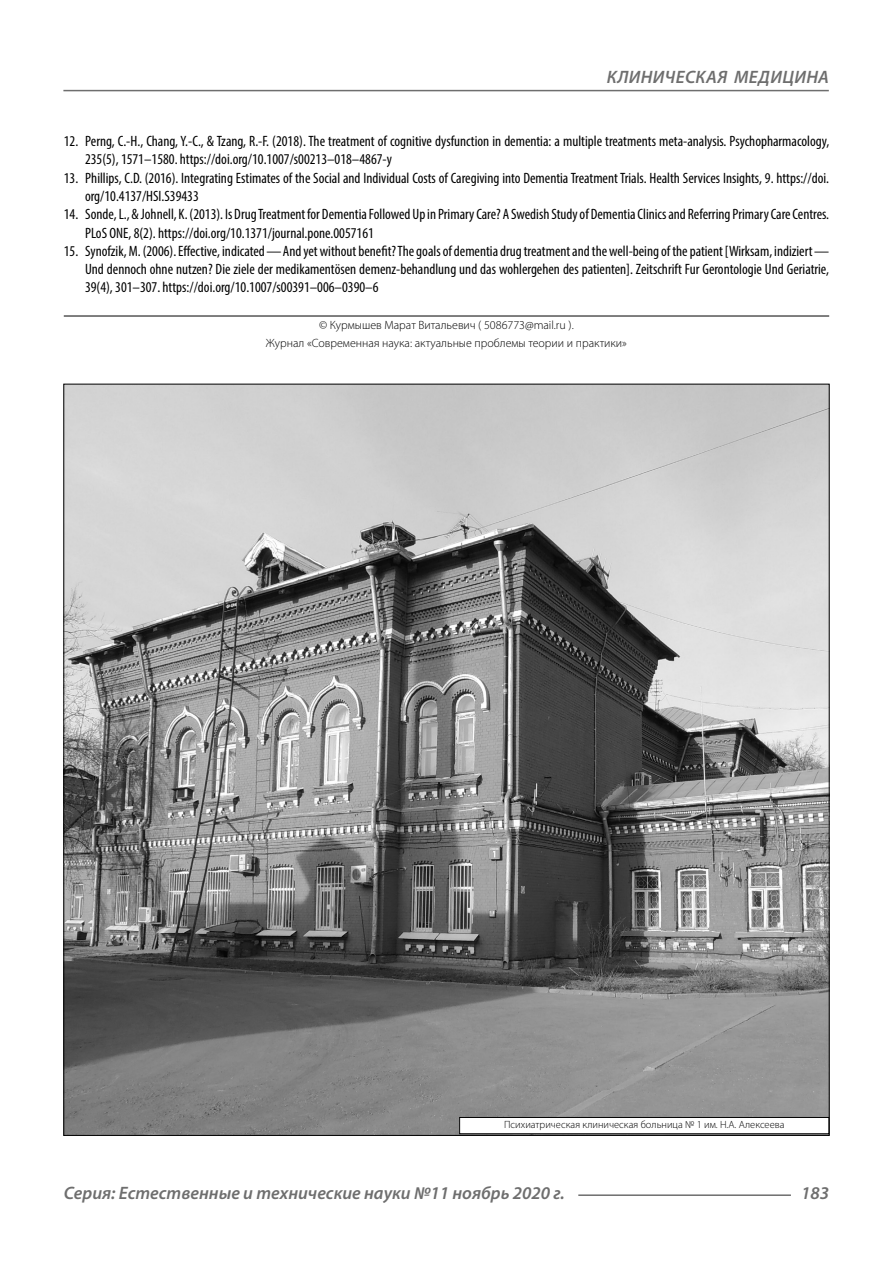
<style>
.page{position:relative;width:893px;height:1263px;background:#fff}
.page>*{position:absolute;margin:0;border:0;box-sizing:border-box;transform-origin:0 0}
.t1{font:italic 600 18px "Myriad Pro";color:#6e6e6e}
.t2{font:italic 600 18px "Myriad Pro";letter-spacing:.02em;color:#6e6e6e}
.t3{font:condensed 15px/18.3px "Myriad Pro";color:#000}
.t4{font:300 12px/18.3px "Myriad Pro";color:#000;text-align:center}
.t5{font:300 10.5px "Myriad Pro";color:#000}
</style>
<div class="page">
<hr style="left:64px;top:316px;width:765px;height:1px;background:#000">
<img style="left:65px;top:386px;width:763px;height:748px">
<div style="left:460px;top:1117px;width:369px;height:17px;background:#fff"></div>
<div style="left:459px;top:1117px;width:370px;height:17px;border:1px solid #000"></div>
<hr style="left:578px;top:1194px;width:213px;height:2px;background:#6e6e6e">
<hr style="left:63px;top:90px;width:766px;height:1px;background:#6e6e6e">
<p class="t2" style="left:607px;top:66px;width:224px">Клиническая медицина</p>
<p class="t3" style="left:85px;top:132px;width:746px;text-indent:-21px">12. Perng, C.-H., Chang, Y.-C., &amp; Tzang, R.-F. (2018). The treatment of cognitive dysfunction in dementia: a multiple treatments meta-analysis. Psychopharmacology,<br>235(5), 1571–1580. https://doi.org/10.1007/s00213–018–4867-y</p>
<p class="t3" style="left:85px;top:168px;width:746px;text-indent:-21px">13. Phillips, C.D. (2016). Integrating Estimates of the Social and Individual Costs of Caregiving into Dementia Treatment Trials. Health Services Insights, 9. https://doi. org/10.4137/HSI.S39433</p>
<p class="t3" style="left:85px;top:205px;width:746px;text-indent:-21px">14. Sonde, L., &amp; Johnell, K. (2013). Is Drug Treatment for Dementia Followed Up in Primary Care? A Swedish Study of Dementia Clinics and Referring Primary Care Centres.<br>PLoS ONE, 8(2). https://doi.org/10.1371/journal.pone.0057161</p>
<p class="t3" style="left:85px;top:242px;width:746px;text-align:justify;text-indent:-21px">15. Synofzik, M. (2006). Effective, indicated—And yet without benefit? The goals of dementia drug treatment and the well-being of the patient [Wirksam, indiziert— Und dennoch ohne nutzen? Die ziele der medikamentösen demenz-behandlung und das wohlergehen des patienten]. Zeitschrift Fur Gerontologie Und Geriatrie, 39(4), 301–307. https://doi.org/10.1007/s00391–006–0390–6</p>
<p class="t4" style="left:266px;top:316px;width:363px">© Курмышев Марат Витальевич ( 5086773@mail.ru ).<br>Журнал «Современная наука: актуальные проблемы теории и практики»</p>
<p class="t5" style="left:504px;top:1118px;width:282px">Психиатрическая клиническая больница № 1 им. Н.А. Алексеева</p>
<p class="t1" style="left:64px;top:1182px;width:503px">Серия: Естественные и технические науки №11 ноябрь 2020 г.</p>
<p class="t1" style="left:801px;top:1182px;width:30px">183</p>
</div>
